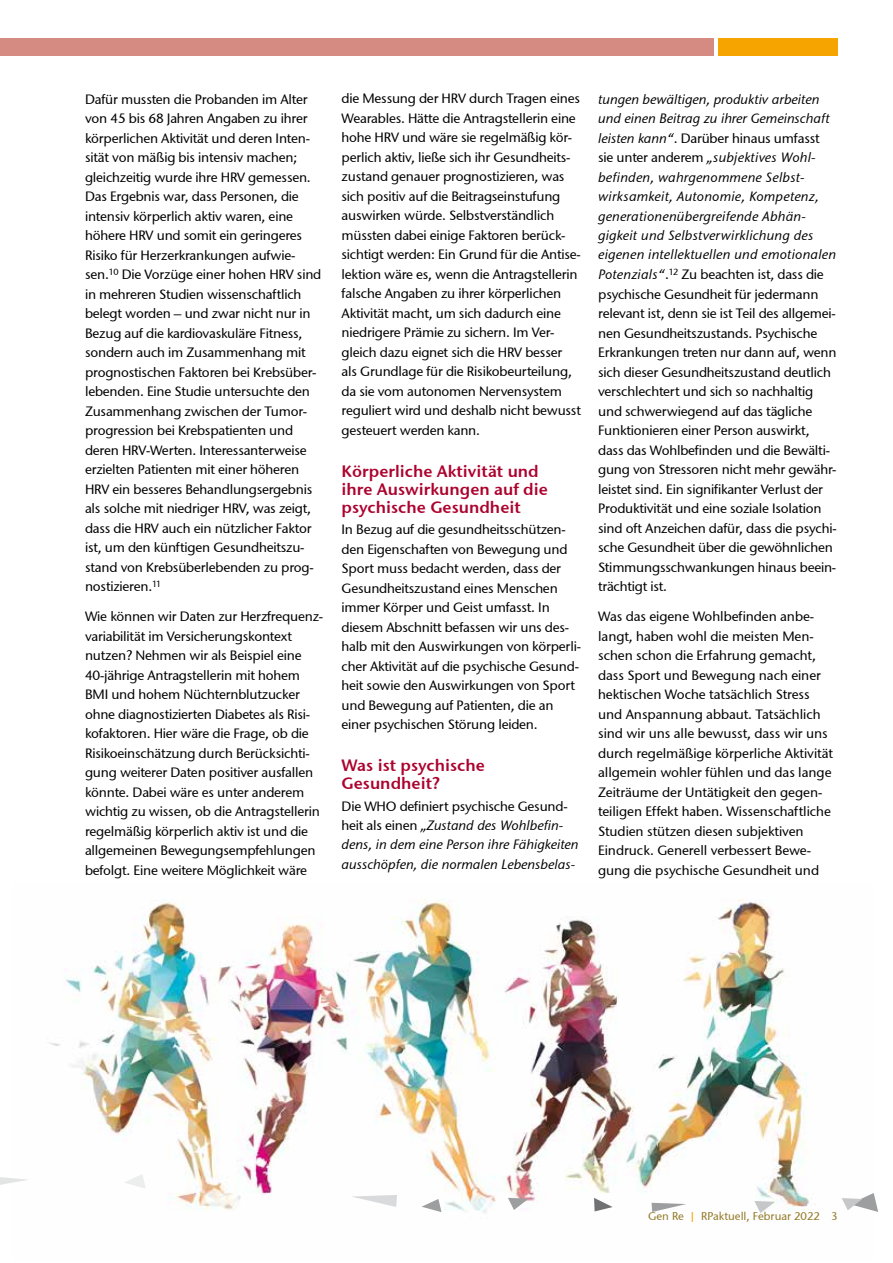
<style>
.page{position:relative;width:893px;height:1263px;background:#fff}
.page>*{position:absolute;margin:0;border:0;box-sizing:border-box;transform-origin:0 0}
.t1{font:600 16.5px/18px "Stone Sans GC Re";color:#ac032e}
.t2{font:13.5px/19.5px "Stone Sans GC Re";letter-spacing:-.015em;color:#000}
.t3{font:italic 13.5px/19.5px "Stone Sans GC Re";color:#000}
.t4{font:11.25px "Stone Sans GC Re";color:#927a27}
.s1{font-style:normal}
.s2{font-style:italic}
.s3{color:#f6a400}
</style>
<div class="page">
<div style="left:0;top:38px;width:714px;height:17px;background:#d58a82"></div>
<div style="left:718px;top:38px;width:120px;height:17px;background:#f6a400"></div>
<img style="left:50px;top:899px;width:759px;height:314px">
<svg style="left:594px;top:1198px;width:19px;height:13px"></svg>
<svg style="left:422px;top:1199px;width:20px;height:13px"></svg>
<svg style="left:508px;top:1198px;width:21px;height:12px"></svg>
<svg style="left:754px;top:1201px;width:21px;height:12px"></svg>
<svg style="left:842px;top:1193px;width:36px;height:19px"></svg>
<svg style="left:124px;top:1174px;width:22px;height:14px"></svg>
<svg style="left:651px;top:1203px;width:35px;height:9px"></svg>
<svg style="left:351px;top:1195px;width:46px;height:12px"></svg>
<svg style="left:0;top:1177px;width:28px;height:8px"></svg>
<p class="t2" style="left:85px;top:89px;width:238px">Dafür mussten die Probanden im Alter von 45 bis 68 Jahren Angaben zu ihrer körperlichen Aktivität und deren Inten&shy;sität von mäßig bis intensiv machen; gleichzeitig wurde ihre HRV gemessen.<br>Das Ergebnis war, dass Personen, die intensiv körperlich aktiv waren, eine höhere HRV und somit ein geringeres Risiko für Herzerkrankungen aufwie&shy;sen.<sup>10</sup> Die Vorzüge einer hohen HRV sind in mehreren Studien wissenschaftlich belegt worden – und zwar nicht nur in Bezug auf die kardiovaskuläre Fitness, sondern auch im Zusammenhang mit prognostischen Faktoren bei Krebsüber&shy;lebenden. Eine Studie untersuchte den Zusammenhang zwischen der Tumor&shy;progression bei Krebspatienten und deren HRV-Werten. Interessanterweise erzielten Patienten mit einer höheren HRV ein besseres Behandlungsergebnis als solche mit niedriger HRV, was zeigt, dass die HRV auch ein nützlicher Faktor ist, um den künftigen Gesundheitszu&shy;stand von Krebsüberlebenden zu prog&shy;nostizieren.<sup>11</sup></p>
<p class="t2" style="left:85px;top:607px;width:240px">Wie können wir Daten zur Herzfrequenz&shy;variabilität im Versicherungskontext nutzen? Nehmen wir als Beispiel eine 40-jährige Antragstellerin mit hohem BMI und hohem Nüchternblutzucker ohne diagnostizierten Diabetes als Risi&shy;kofaktoren. Hier wäre die Frage, ob die Risikoeinschätzung durch Berücksichti&shy;gung weiterer Daten positiver ausfallen könnte. Dabei wäre es unter anderem wichtig zu wissen, ob die Antragstellerin regelmäßig körperlich aktiv ist und die allgemeinen Bewegungsempfehlungen befolgt. Eine weitere Möglichkeit wäre</p>
<p class="t2" style="left:342px;top:89px;width:241px">die Messung der HRV durch Tragen eines Wearables. Hätte die Antragstellerin eine hohe HRV und wäre sie regelmäßig kör&shy;perlich aktiv, ließe sich ihr Gesundheits&shy;zustand genauer prognostizieren, was sich positiv auf die Beitragseinstufung auswirken würde. Selbstverständlich müssten dabei einige Faktoren berück&shy;sichtigt werden: Ein Grund für die Antise&shy;lektion wäre es, wenn die Antragstellerin falsche Angaben zu ihrer körperlichen Aktivität macht, um sich dadurch eine niedrigere Prämie zu sichern. Im Ver&shy;gleich dazu eignet sich die HRV besser als Grundlage für die Risikobeurteilung, da sie vom autonomen Nervensystem reguliert wird und deshalb nicht bewusst gesteuert werden kann.</p>
<p class="t1" style="left:342px;top:462px;width:208px">Körperliche Aktivität und ihre Auswirkungen auf die psychische Gesundheit</p>
<p class="t2" style="left:342px;top:520px;width:241px">In Bezug auf die gesundheitsschützen&shy;den Eigenschaften von Bewegung und Sport muss bedacht werden, dass der Gesundheitszustand eines Menschen immer Körper und Geist umfasst. In diesem Abschnitt befassen wir uns des&shy;halb mit den Auswirkungen von körperli&shy;cher Aktivität auf die psychische Gesund&shy;heit sowie den Auswirkungen von Sport und Bewegung auf Patienten, die an einer psychischen Störung leiden.</p>
<p class="t1" style="left:342px;top:756px;width:145px">Was ist psychische<br>Gesundheit?</p>
<p class="t3" style="left:342px;top:796px;width:238px"><span class="s1">Die WHO definiert psychische Gesund&shy;heit als einen</span> „Zustand des Wohlbefin&shy;dens, in dem eine Person ihre Fähigkeiten ausschöpfen, die normalen Lebensbelas-</p>
<p class="t2" style="left:598px;top:89px;width:240px"><span class="s2">tungen bewältigen, produktiv arbeiten und einen Beitrag zu ihrer Gemeinschaft leisten kann“</span>. Darüber hinaus umfasst sie unter anderem <span class="s2">„subjektives Wohl&shy;befinden, wahrgenommene Selbst&shy;wirksamkeit, Autonomie, Kompetenz, generationenübergreifende Abhän&shy;gigkeit und Selbstverwirklichung des eigenen intellektuellen und emotionalen Potenzials“</span>.<sup>12</sup> Zu beachten ist, dass die psychische Gesundheit für jedermann relevant ist, denn sie ist Teil des allgemei&shy;nen Gesundheitszustands. Psychische Erkrankungen treten nur dann auf, wenn sich dieser Gesundheitszustand deutlich verschlechtert und sich so nachhaltig und schwerwiegend auf das tägliche Funktionieren einer Person auswirkt, dass das Wohlbefinden und die Bewälti&shy;gung von Stressoren nicht mehr gewähr&shy;leistet sind. Ein signifikanter Verlust der Produktivität und eine soziale Isolation sind oft Anzeichen dafür, dass die psychi&shy;sche Gesundheit über die gewöhnlichen Stimmungsschwankungen hinaus beein&shy;trächtigt ist.</p>
<p class="t2" style="left:598px;top:607px;width:236px">Was das eigene Wohlbefinden anbe&shy;langt, haben wohl die meisten Men&shy;schen schon die Erfahrung gemacht, dass Sport und Bewegung nach einer hektischen Woche tatsächlich Stress und Anspannung abbaut. Tatsächlich sind wir uns alle bewusst, dass wir uns durch regelmäßige körperliche Aktivität allgemein wohler fühlen und das lange Zeiträume der Untätigkeit den gegen&shy;teiligen Effekt haben. Wissenschaftliche Studien stützen diesen subjektiven Eindruck. Generell verbessert Bewe&shy;gung die psychische Gesundheit und</p>
<p class="t4" style="left:648px;top:1209px;width:191px">Gen Re <span class="s3">|</span> RPaktuell, Februar 2022 3</p>
</div>
